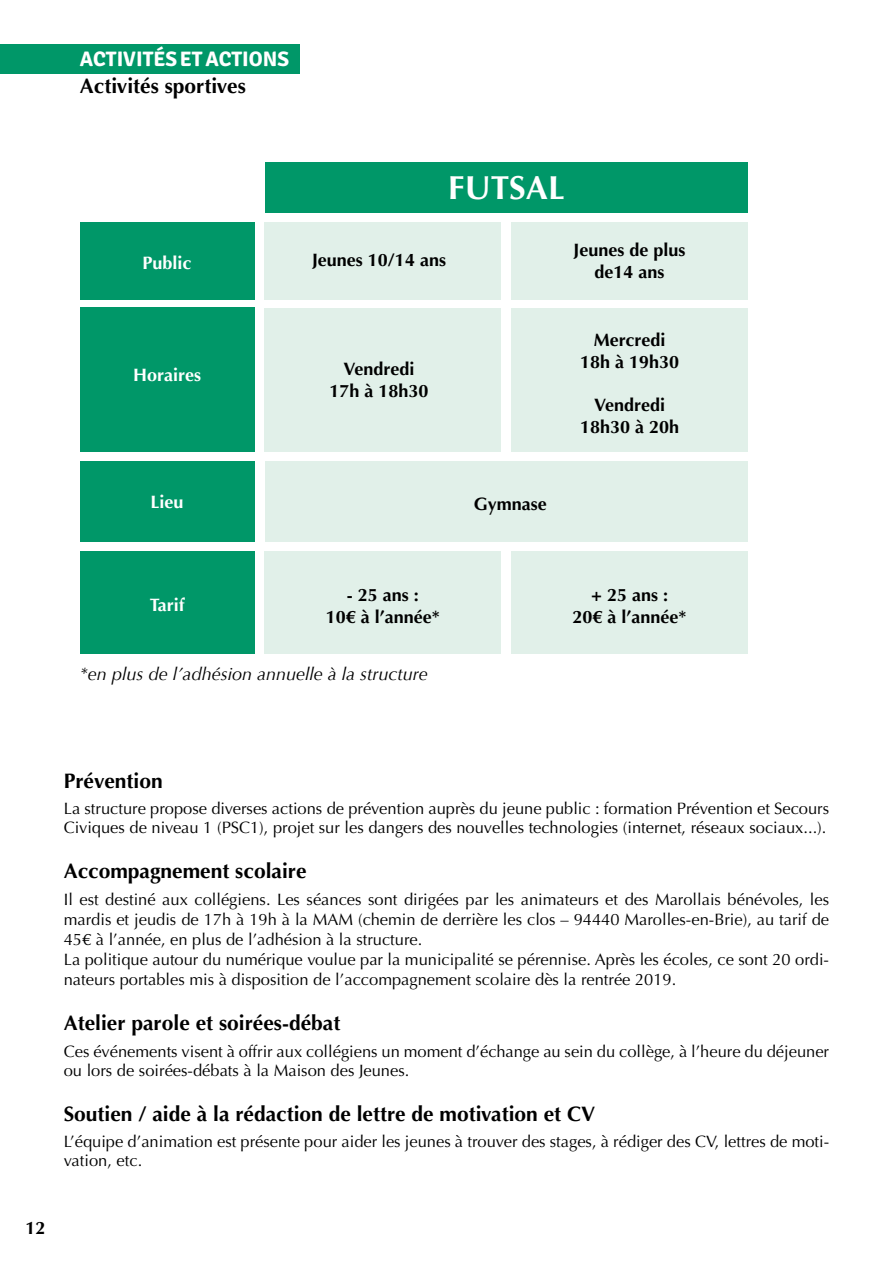
<style>
.page{position:relative;width:893px;height:1263px;background:#fff}
.page>*{position:absolute;margin:0;border:0;box-sizing:border-box;transform-origin:0 0}
.t1{font:700 33.3px "Optima";color:#fff}
.t2{font:700 21px "Optima";color:#000}
.t3{font:700 21px "Signika";color:#fff}
.t4{font:700 18px/21.6px "Optima";color:#000;text-align:center}
.t5{font:italic 18px "Optima";color:#000}
.t6{font:700 18px "Optima";color:#fff}
.t7{font:16.5px/19.8px "Optima";color:#000}
</style>
<div class="page">
<div style="left:0;top:44px;width:300px;height:30px;background:#009768"></div>
<div style="left:265px;top:163px;width:483px;height:50px;background:#009768"></div>
<div style="left:80px;top:223px;width:174px;height:77px;background:#009768"></div>
<div style="left:80px;top:308px;width:174px;height:144px;background:#009768"></div>
<div style="left:80px;top:461px;width:174px;height:81px;background:#009768"></div>
<div style="left:80px;top:551px;width:174px;height:103px;background:#009768"></div>
<div style="left:512px;top:222px;width:236px;height:78px;background:#e1f0e9"></div>
<div style="left:512px;top:309px;width:236px;height:143px;background:#e1f0e9"></div>
<div style="left:512px;top:551px;width:236px;height:103px;background:#e1f0e9"></div>
<div style="left:265px;top:222px;width:236px;height:78px;background:#e1f0e9"></div>
<div style="left:265px;top:309px;width:236px;height:143px;background:#e1f0e9"></div>
<div style="left:265px;top:551px;width:236px;height:103px;background:#e1f0e9"></div>
<div style="left:265px;top:461px;width:483px;height:81px;background:#e1f0e9"></div>
<p class="t3" style="left:80px;top:46px;width:211px">ACTIVITÉS ET ACTIONS</p>
<p class="t2" style="left:80px;top:74px;width:167px">Activités sportives</p>
<p class="t6" style="left:143px;top:253px;width:51px">Public</p>
<p class="t6" style="left:133px;top:365px;width:69px">Horaires</p>
<p class="t6" style="left:151px;top:491px;width:35px">Lieu</p>
<h1 class="t1" style="left:448px;top:169px;width:118px">FUTSAL</h1>
<p class="t4" style="left:312px;top:249px;width:135px">Jeunes 10/14 ans</p>
<p class="t4" style="left:574px;top:239px;width:113px">Jeunes de plus de14 ans</p>
<p class="t4" style="left:330px;top:358px;width:101px">Vendredi<br>17h à 18h30</p>
<p class="t4" style="left:580px;top:330px;width:101px">Mercredi<br>18h à 19h30</p>
<p class="t4" style="left:580px;top:394px;width:101px">Vendredi<br>18h30 à 20h</p>
<p class="t4" style="left:474px;top:493px;width:75px">Gymnase</p>
<p class="t6" style="left:150px;top:594px;width:36px">Tarif</p>
<p class="t4" style="left:326px;top:585px;width:116px">- 25 ans :<br>10€ à l’année*</p>
<p class="t5" style="left:80px;top:664px;width:349px">*en plus de l’adhésion annuelle à la structure</p>
<p class="t4" style="left:573px;top:585px;width:116px">+ 25 ans :<br>20€ à l’année*</p>
<p class="t2" style="left:64px;top:769px;width:100px">Prévention</p>
<p class="t7" style="left:64px;top:798px;width:767px">La structure propose diverses actions de prévention auprès du jeune public : formation Prévention et Secours<br>Civiques de niveau 1 (PSC1), projet sur les dangers des nouvelles technologies (internet, réseaux sociaux...).</p>
<p class="t2" style="left:64px;top:859px;width:244px">Accompagnement scolaire</p>
<p class="t7" style="left:64px;top:890px;width:767px">Il est destiné aux collégiens. Les séances sont dirigées par les animateurs et des Marollais bénévoles, les mardis et jeudis de 17h à 19h à la MAM (chemin de derrière les clos – 94440 Marolles-en-Brie), au tarif de 45€ à l’année, en plus de l’adhésion à la structure.<br>La politique autour du numérique voulue par la municipalité se pérennise. Après les écoles, ce sont 20 ordi&shy;nateurs portables mis à disposition de l’accompagnement scolaire dès la rentrée 2019.</p>
<p class="t2" style="left:64px;top:1010px;width:278px">Atelier parole et soirées-débat</p>
<p class="t7" style="left:64px;top:1041px;width:767px">Ces événements visent à offrir aux collégiens un moment d’échange au sein du collège, à l’heure du déjeuner ou lors de soirées-débats à la Maison des Jeunes.</p>
<p class="t2" style="left:64px;top:1102px;width:533px">Soutien / aide à la rédaction de lettre de motivation et CV</p>
<p class="t7" style="left:64px;top:1131px;width:767px">L’équipe d’animation est présente pour aider les jeunes à trouver des stages, à rédiger des CV, lettres de moti&shy;vation, etc.</p>
<p class="t4" style="left:26px;top:1218px;width:22px">12</p>
</div>
